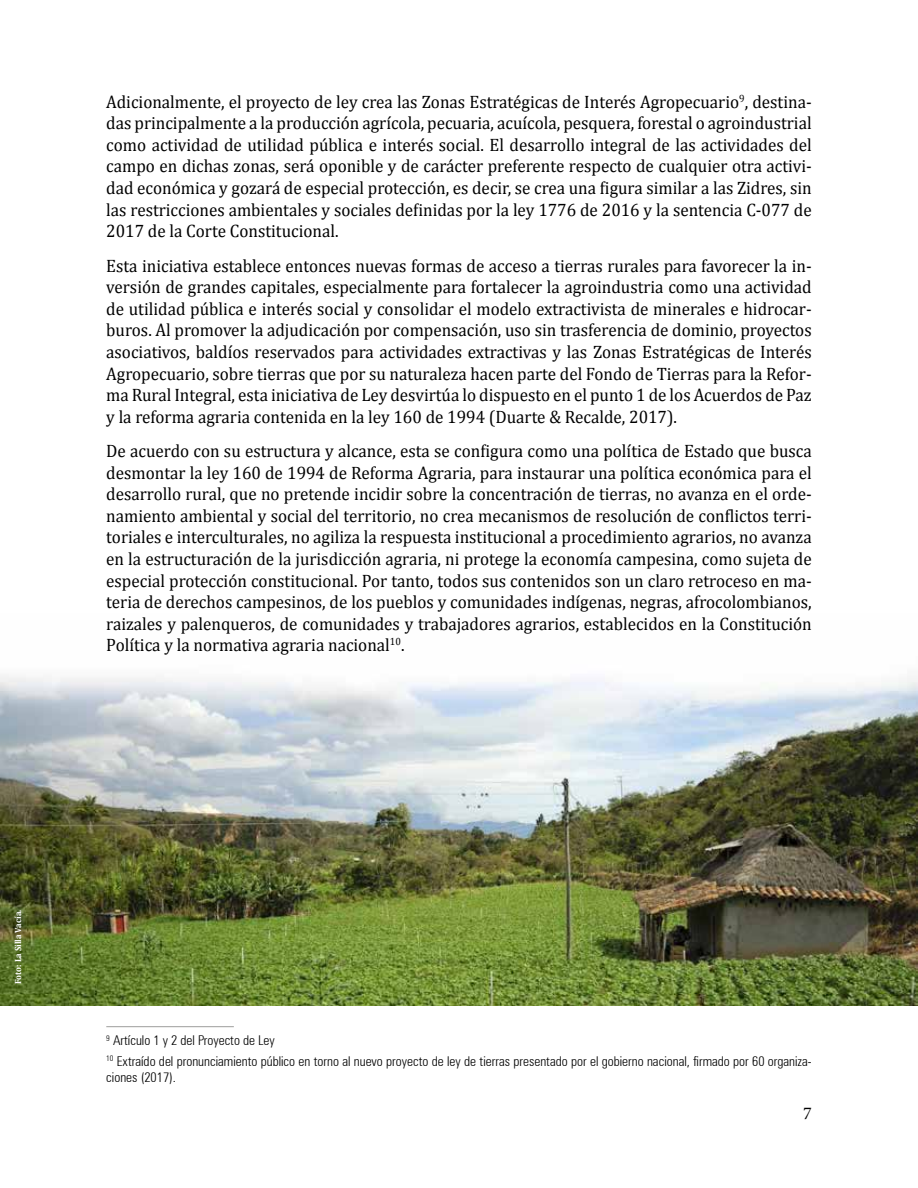
<style>
.page{position:relative;width:918px;height:1188px;background:#fff}
.page>*{position:absolute;margin:0;border:0;box-sizing:border-box;transform-origin:0 0}
.t1{font:18px/21.6px "Cambria";color:#000;text-align:justify;scale:.95 1}
.t2{font:18px "Minion Pro";color:#000}
.t3{font:300 condensed 13.5px/20.4px "Zurich BT";color:#000}
.t4{font:700 9px "Cambria";color:#fff;scale:.95 1}
</style>
<div class="page">
<img style="left:0;top:675px;width:918px;height:330px">
<hr style="left:106px;top:1026px;width:128px;height:1px;background:#9d9d9c">
<p class="t1" style="left:106px;top:91px;width:744px">Adicionalmente, el proyecto de ley crea las Zonas Estratégicas de Interés Agropecuario<sup>9</sup>, destina&shy;das principalmente a la producción agrícola, pecuaria, acuícola, pesquera, forestal o agroindustrial como actividad de utilidad pública e interés social. El desarrollo integral de las actividades del campo en dichas zonas, será oponible y de carácter preferente respecto de cualquier otra activi&shy;dad económica y gozará de especial protección, es decir, se crea una figura similar a las Zidres, sin las restricciones ambientales y sociales definidas por la ley 1776 de 2016 y la sentencia C-077 de 2017 de la Corte Constitucional.</p>
<p class="t1" style="left:106px;top:254px;width:744px">Esta iniciativa establece entonces nuevas formas de acceso a tierras rurales para favorecer la in&shy;versión de grandes capitales, especialmente para fortalecer la agroindustria como una actividad de utilidad pública e interés social y consolidar el modelo extractivista de minerales e hidrocar&shy;buros. Al promover la adjudicación por compensación, uso sin trasferencia de dominio, proyectos asociativos, baldíos reservados para actividades extractivas y las Zonas Estratégicas de Interés Agropecuario, sobre tierras que por su naturaleza hacen parte del Fondo de Tierras para la Refor&shy;ma Rural Integral, esta iniciativa de Ley desvirtúa lo dispuesto en el punto 1 de los Acuerdos de Paz y la reforma agraria contenida en la ley 160 de 1994 (Duarte &amp; Recalde, 2017).</p>
<p class="t1" style="left:106px;top:440px;width:744px">De acuerdo con su estructura y alcance, esta se configura como una política de Estado que busca desmontar la ley 160 de 1994 de Reforma Agraria, para instaurar una política económica para el desarrollo rural, que no pretende incidir sobre la concentración de tierras, no avanza en el orde&shy;namiento ambiental y social del territorio, no crea mecanismos de resolución de conflictos terri&shy;toriales e interculturales, no agiliza la respuesta institucional a procedimiento agrarios, no avanza en la estructuración de la jurisdicción agraria, ni protege la economía campesina, como sujeta de especial protección constitucional. Por tanto, todos sus contenidos son un claro retroceso en ma&shy;teria de derechos campesinos, de los pueblos y comunidades indígenas, negras, afrocolombianos, raizales y palenqueros, de comunidades y trabajadores agrarios, establecidos en la Constitución Política y la normativa agraria nacional<sup>10</sup>.</p>
<p class="t4" style="left:12px;top:984px;width:79px;rotate:-90deg">Foto: La Silla Vacía.</p>
<p class="t3" style="left:106px;top:1030px;width:707px"><sup>9</sup> Artículo 1 y 2 del Proyecto de Ley<br><sup>10</sup> Extraído del pronunciamiento público en torno al nuevo proyecto de ley de tierras presentado por el gobierno nacional, firmado por 60 organiza-</p>
<p class="t3" style="left:106px;top:1067px;width:71px">ciones (2017).</p>
<p class="t2" style="left:803px;top:1101px;width:10px">7</p>
</div>
